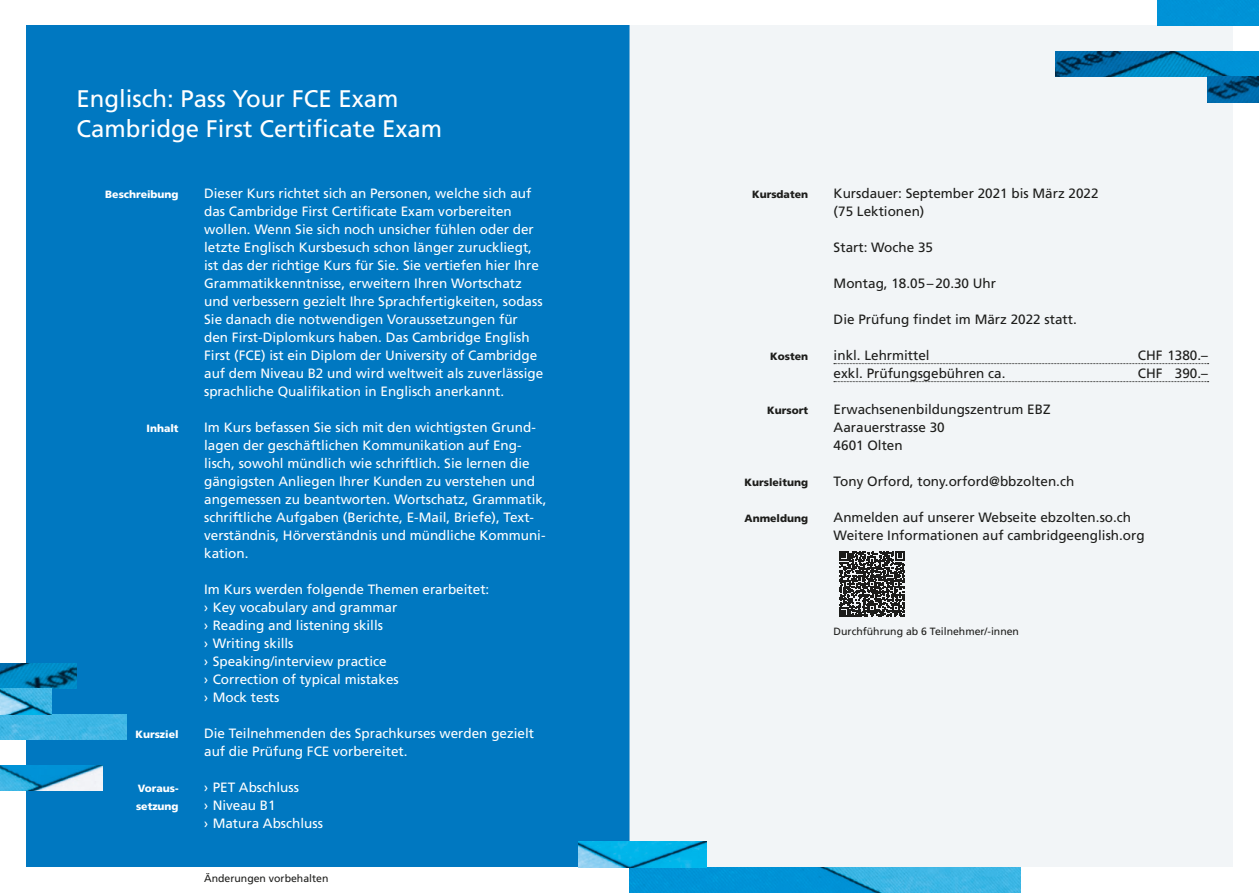
<style>
.page{position:relative;width:1259px;height:893px;background:#fff}
.page>*{position:absolute;margin:0;border:0;box-sizing:border-box;transform-origin:0 0}
.t1{font:24px/30px "Frutiger LT Com";color:#fff}
.t2{font:13.5px/18px "Frutiger LT Com";color:#fff}
.t3{font:13.5px/18px "Frutiger LT Com";color:#1d1d1b}
.t4{font:10.5px "Frutiger LT Com";color:#1d1d1b}
.t5{font:900 10.5px "Frutiger LT Com";color:#1d1d1b}
.t6{font:900 10.5px/18px "Frutiger LT Com";color:#fff}
</style>
<div class="page">
<div style="left:26px;top:26px;width:603px;height:841px;background:#0078c1"></div>
<div style="left:629px;top:26px;width:604px;height:841px;background:#f2f5f7"></div>
<img style="left:0;top:663px;width:77px;height:26px">
<img style="left:0;top:765px;width:102px;height:26px">
<img style="left:0;top:714px;width:126px;height:26px">
<img style="left:1056px;top:51px;width:203px;height:26px">
<div style="left:1157px;top:0;width:102px;height:26px;background:#0092d7"></div>
<img style="left:1208px;top:77px;width:51px;height:25px">
<img style="left:629px;top:867px;width:391px;height:26px">
<img style="left:578px;top:842px;width:128px;height:25px">
<img style="left:0;top:689px;width:51px;height:25px">
<svg style="left:834px;top:363px;width:374px;height:1px"></svg>
<svg style="left:834px;top:381px;width:374px;height:1px"></svg>
<svg style="left:839px;top:551px;width:66px;height:66px"></svg>
<h1 class="t1" style="left:77px;top:84px;width:367px">Englisch: Pass Your FCE Exam<br>Cambridge First Certificate Exam</h1>
<p class="t6" style="left:105px;top:185px;width:75px">Beschreibung</p>
<p class="t6" style="left:146px;top:419px;width:34px">Inhalt</p>
<p class="t6" style="left:135px;top:725px;width:45px">Kursziel</p>
<p class="t6" style="left:136px;top:779px;width:44px">Voraus&shy;setzung</p>
<p class="t2" style="left:204px;top:184px;width:341px">Dieser Kurs richtet sich an Personen, welche sich auf das Cambridge First Certificate Exam vorbereiten wollen. Wenn Sie sich noch unsicher fühlen oder der letzte Englisch Kursbesuch schon länger zuruckliegt, ist das der richtige Kurs für Sie. Sie vertiefen hier Ihre Grammatikkenntnisse, erweitern Ihren Wortschatz und verbessern gezielt Ihre Sprachfertigkeiten, sodass Sie danach die notwendigen Voraussetzungen für den First-Diplomkurs haben. Das Cambridge English First (FCE) ist ein Diplom der University of Cambridge auf dem Niveau B2 und wird weltweit als zuverlässige sprachliche Qualifikation in Englisch anerkannt.</p>
<p class="t2" style="left:204px;top:418px;width:344px">Im Kurs befassen Sie sich mit den wichtigsten Grund&shy;lagen der geschäftlichen Kommunikation auf Eng&shy;lisch, sowohl mündlich wie schriftlich. Sie lernen die gängigsten Anliegen Ihrer Kunden zu verstehen und angemessen zu beantworten. Wortschatz, Grammatik, schriftliche Aufgaben (Berichte, E-Mail, Briefe), Text&shy;verständnis, Hörverständnis und mündliche Kommuni&shy;kation.</p>
<p class="t2" style="left:204px;top:580px;width:287px">Im Kurs werden folgende Themen erarbeitet: › Key vocabulary and grammar<br>› Reading and listening skills<br>› Writing skills<br>› Speaking/interview practice<br>› Correction of typical mistakes<br>› Mock tests</p>
<p class="t2" style="left:204px;top:724px;width:331px">Die Teilnehmenden des Sprachkurses werden gezielt auf die Prüfung FCE vorbereitet.</p>
<p class="t2" style="left:204px;top:778px;width:120px">› PET Abschluss<br>› Niveau B1<br>› Matura Abschluss</p>
<p class="t4" style="left:204px;top:872px;width:126px">Änderungen vorbehalten</p>
<p class="t5" style="left:752px;top:188px;width:58px">Kursdaten</p>
<p class="t5" style="left:770px;top:350px;width:39px">Kosten</p>
<p class="t5" style="left:767px;top:404px;width:42px">Kursort</p>
<p class="t5" style="left:744px;top:476px;width:65px">Kursleitung</p>
<p class="t5" style="left:744px;top:512px;width:65px">Anmeldung</p>
<p class="t3" style="left:833px;top:184px;width:266px">Kursdauer: September 2021 bis März 2022 (75 Lektionen)</p>
<p class="t3" style="left:833px;top:238px;width:101px">Start: Woche 35</p>
<p class="t3" style="left:833px;top:274px;width:164px">Montag, 18.05–20.30 Uhr</p>
<p class="t3" style="left:833px;top:310px;width:245px">Die Prüfung findet im März 2022 statt.</p>
<p class="t3" style="left:833px;top:346px;width:98px">inkl. Lehrmittel</p>
<p class="t3" style="left:1137px;top:346px;width:72px">CHF 1380.–</p>
<p class="t3" style="left:833px;top:364px;width:173px">exkl. Prüfungsgebühren ca.</p>
<p class="t3" style="left:1137px;top:364px;width:72px">CHF 390.–</p>
<p class="t3" style="left:833px;top:400px;width:218px">Erwachsenenbildungszentrum EBZ<br>Aarauerstrasse 30<br>4601 Olten</p>
<p class="t3" style="left:833px;top:472px;width:242px">Tony Orford, tony.orford@bbzolten.ch</p>
<p class="t3" style="left:833px;top:508px;width:312px">Anmelden auf unserer Webseite ebzolten.so.ch<br>Weitere Informationen auf cambridgeenglish.org</p>
<p class="t4" style="left:833px;top:625px;width:187px">Durchführung ab 6 Teilnehmer/-innen</p>
</div>
